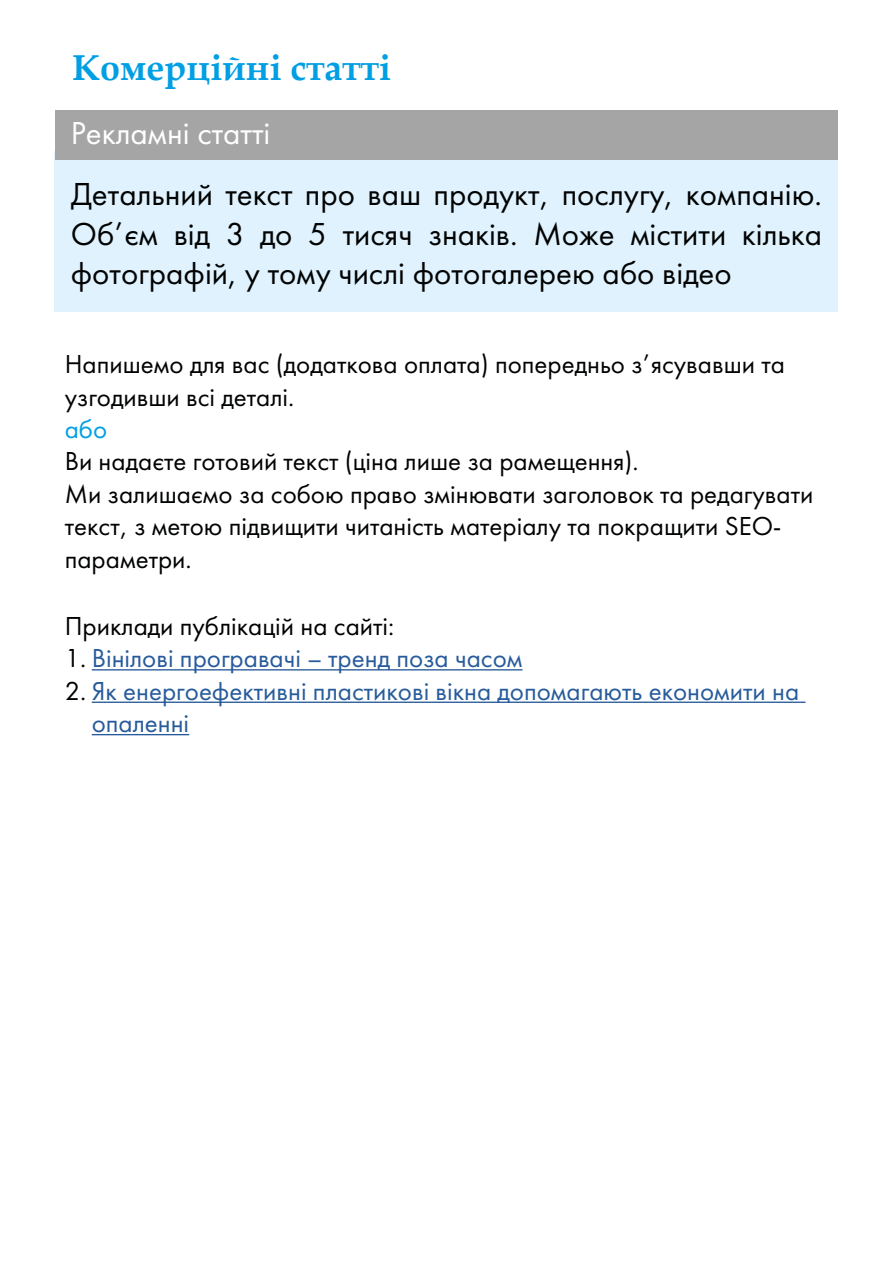
<style>
.page{position:relative;width:893px;height:1263px;background:#fff}
.page>*{position:absolute;margin:0;border:0;box-sizing:border-box;transform-origin:0 0}
.t1{font:700 36px "Book Antiqua";color:#009fe3}
.t2{font:33px/39.6px "Futura Book C";color:#010202;text-align:justify}
.t3{font:33px "Futura Book C";color:#fff}
.t4{font:27px/32.4px "Futura Book C";color:#010202}
.t5{font:27px/32.4px "Futura Book C";color:#275b9b}
.t6{font:27px "Futura Book C";color:#000}
.t7{font:27px "Futura Book C";color:#009fe3}
.s1{color:#000}
</style>
<div class="page">
<div style="left:54px;top:152px;width:783px;height:160px;background:#dff2fd"></div>
<div style="left:55px;top:110px;width:782px;height:50px;background:#a4a5a4"></div>
<hr style="left:92px;top:669px;width:431px;height:1px;background:#275b9b">
<hr style="left:92px;top:701px;width:713px;height:2px;background:#275b9b">
<hr style="left:92px;top:734px;width:97px;height:1px;background:#275b9b">
<h1 class="t1" style="left:72px;top:43px;width:320px">Комерційні статті</h1>
<p class="t3" style="left:71px;top:115px;width:201px">Рекламні статті</p>
<p class="t2" style="left:71px;top:175px;width:753px">Детальний текст про ваш продукт, послугу, компанію.<br>Об’єм від 3 до 5 тисяч знаків. Може містити кілька фотографій, у тому числі фотогалерею або відео</p>
<p class="t4" style="left:65px;top:348px;width:722px">Напишемо для вас (додаткова оплата) попередньо з’ясувавши та узгодивши всі деталі.</p>
<p class="t7" style="left:65px;top:414px;width:44px">або</p>
<p class="t4" style="left:65px;top:446px;width:750px">Ви надаєте готовий текст (ціна лише за рамещення).<br>Ми залишаємо за собою право змінювати заголовок та редагувати текст, з метою підвищити читаність матеріалу та покращити SEO&shy;параметри.</p>
<p class="t6" style="left:65px;top:611px;width:331px">Приклади публікацій на сайті:</p>
<p class="t5" style="left:65px;top:642px;width:459px"><span class="s1">1.</span> Вінілові програвачі – тренд поза часом</p>
<p class="t5" style="left:92px;top:675px;width:709px;text-indent:-27px"><span class="s1">2.</span> Як енергоефективні пластикові вікна допомагають економити на опаленні</p>
</div>
